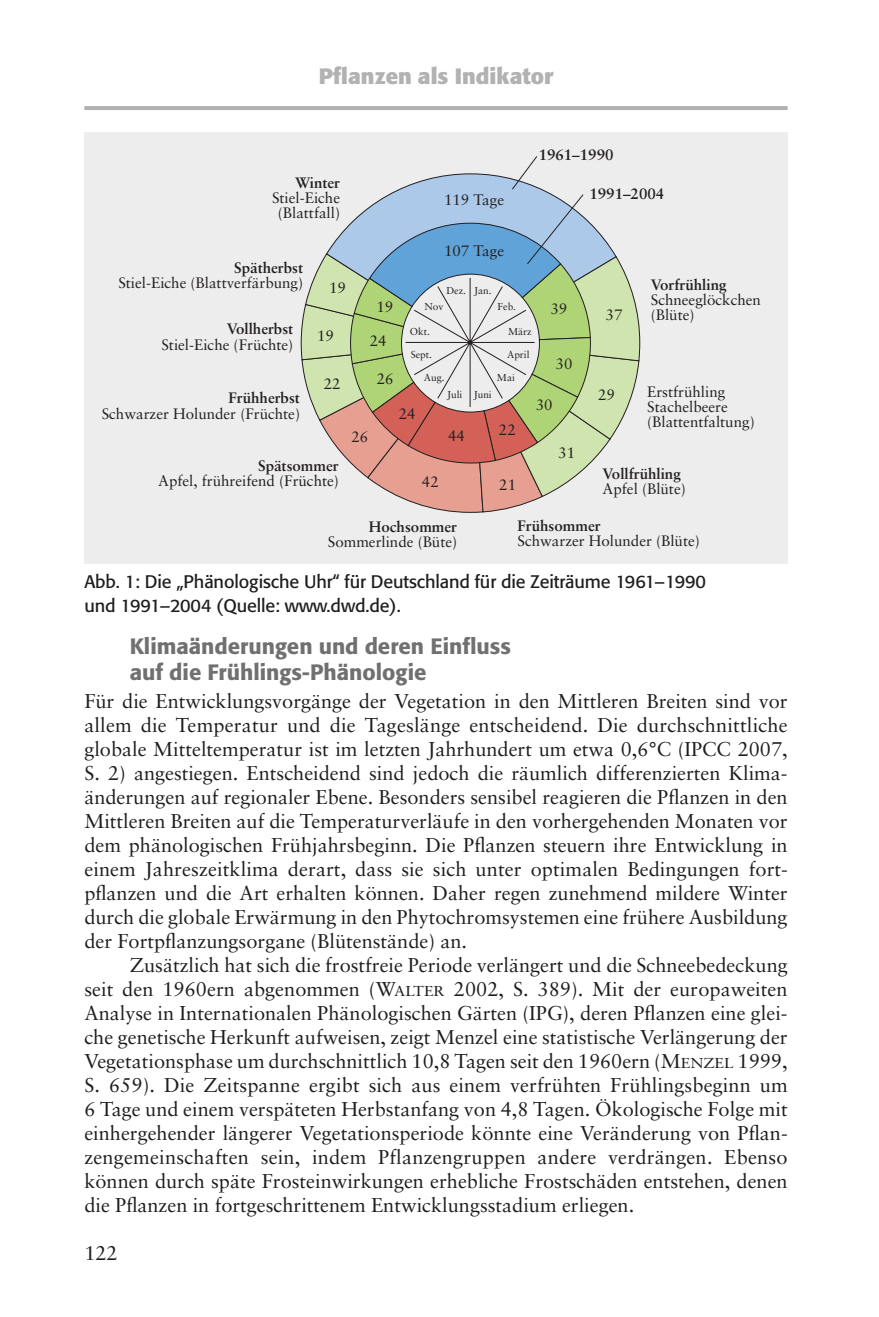
<style>
.page{position:relative;width:879px;height:1317px;background:#fff}
.page>*{position:absolute;margin:0;border:0;box-sizing:border-box;transform-origin:0 0}
.t1{font:500 22px/26px "Formata";color:#707071}
.t2{font:700 22px "Formata";color:#b2b2b2}
.t3{font:20px/24px "Sabon";color:#1d1e1f;text-align:justify}
.t4{font:18px/24px "Formata";letter-spacing:-.005em;color:#1d1e1f}
.t5{font:15.2px/15.2px "Sabon";color:#231f20}
.t6{font:700 15.2px "Sabon";color:#231f20}
.t7{font:10px "Sabon";color:#231f20}
.s1{font-size:14.4px}
</style>
<div class="page">
<svg style="left:84px;top:106px;width:704px;height:458px"></svg>
<p class="t2" style="left:319px;top:66px;width:236px">Pflanzen als Indikator</p>
<p class="t6" style="left:295px;top:176px;width:46px">Winter</p>
<p class="t5" style="left:272px;top:191px;width:70px;text-align:center">Stiel-Eiche (Blattfall)</p>
<p class="t5" style="left:444px;top:194px;width:62px">119 Tage</p>
<p class="t5" style="left:444px;top:244px;width:62px">107 Tage</p>
<p class="t6" style="left:538px;top:148px;width:76px">1961–1990</p>
<p class="t6" style="left:589px;top:187px;width:76px">1991–2004</p>
<p class="t6" style="left:234px;top:262px;width:70px">Spätherbst</p>
<p class="t5" style="left:118px;top:277px;width:186px">Stiel-Eiche (Blattverfärbung)</p>
<p class="t6" style="left:227px;top:323px;width:68px">Vollherbst</p>
<p class="t5" style="left:161px;top:338px;width:133px">Stiel-Eiche (Früchte)</p>
<p class="t6" style="left:228px;top:392px;width:73px">Frühherbst</p>
<p class="t5" style="left:102px;top:407px;width:200px">Schwarzer Holunder (Früchte)</p>
<p class="t6" style="left:258px;top:459px;width:82px">Spätsommer</p>
<p class="t5" style="left:158px;top:474px;width:182px">Apfel, frühreifend (Früchte)</p>
<p class="t5" style="left:329px;top:282px;width:18px">19</p>
<p class="t5" style="left:317px;top:329px;width:18px">19</p>
<p class="t5" style="left:324px;top:377px;width:18px">22</p>
<p class="t7" style="left:446px;top:286px;width:47px">Dez. Jan.</p>
<p class="t5" style="left:376px;top:300px;width:18px">19</p>
<p class="t5" style="left:370px;top:334px;width:18px">24</p>
<p class="t5" style="left:377px;top:372px;width:18px">26</p>
<p class="t7" style="left:424px;top:303px;width:21px">Nov</p>
<p class="t7" style="left:497px;top:303px;width:20px">Feb.</p>
<p class="t7" style="left:410px;top:327px;width:22px">Okt.</p>
<p class="t7" style="left:508px;top:327px;width:25px">März</p>
<p class="t7" style="left:411px;top:350px;width:23px">Sept.</p>
<p class="t7" style="left:507px;top:350px;width:24px">April</p>
<p class="t7" style="left:424px;top:373px;width:22px">Aug.</p>
<p class="t7" style="left:497px;top:373px;width:19px">Mai</p>
<p class="t7" style="left:474px;top:390px;width:19px">Juni</p>
<p class="t5" style="left:550px;top:303px;width:18px">39</p>
<p class="t5" style="left:555px;top:357px;width:18px">30</p>
<p class="t7" style="left:447px;top:390px;width:17px">Juli</p>
<p class="t5" style="left:536px;top:398px;width:18px">30</p>
<p class="t5" style="left:399px;top:407px;width:18px">24</p>
<p class="t5" style="left:499px;top:424px;width:18px">22</p>
<p class="t5" style="left:448px;top:429px;width:18px">44</p>
<p class="t5" style="left:351px;top:430px;width:18px">26</p>
<p class="t5" style="left:558px;top:446px;width:18px">31</p>
<p class="t5" style="left:422px;top:475px;width:18px">42</p>
<p class="t5" style="left:499px;top:478px;width:18px">21</p>
<p class="t5" style="left:605px;top:309px;width:18px">37</p>
<p class="t5" style="left:598px;top:388px;width:18px">29</p>
<p class="t6" style="left:651px;top:278px;width:77px">Vorfrühling</p>
<p class="t5" style="left:651px;top:293px;width:112px">Schneeglöckchen (Blüte)</p>
<p class="t5" style="left:647px;top:385px;width:109px">Erstfrühling<br>Stachelbeere (Blattentfaltung)</p>
<p class="t6" style="left:602px;top:467px;width:80px">Vollfrühling</p>
<p class="t5" style="left:602px;top:482px;width:85px">Apfel (Blüte)</p>
<p class="t6" style="left:517px;top:519px;width:85px">Frühsommer</p>
<p class="t5" style="left:517px;top:535px;width:184px">Schwarzer Holunder (Blüte)</p>
<p class="t6" style="left:369px;top:520px;width:90px">Hochsommer</p>
<p class="t5" style="left:328px;top:535px;width:131px">Sommerlinde (Büte)</p>
<p class="t4" style="left:84px;top:571px;width:623px">Abb. 1: Die „Phänologische Uhr“ für Deutschland für die Zeiträume 1961–1990 und 1991–2004 (Quelle: www.dwd.de).</p>
<p class="t1" style="left:130px;top:635px;width:383px">Klimaänderungen und deren Einfluss auf die Frühlings-Phänologie</p>
<p class="t3" style="left:84px;top:691px;width:705px">Für die Entwicklungsvorgänge der Vegetation in den Mittleren Breiten sind vor allem die Temperatur und die Tageslänge entscheidend. Die durchschnittliche globale Mitteltemperatur ist im letzten Jahrhundert um etwa 0,6°C (IPCC 2007, S. 2) angestiegen. Entscheidend sind jedoch die räumlich differenzierten Klima&shy;änderungen auf regionaler Ebene. Besonders sensibel reagieren die Pflanzen in den Mittleren Breiten auf die Temperaturverläufe in den vorhergehenden Monaten vor dem phänologischen Frühjahrsbeginn. Die Pflanzen steuern ihre Entwicklung in einem Jahreszeitklima derart, dass sie sich unter optimalen Bedingungen fort&shy;pflanzen und die Art erhalten können. Daher regen zunehmend mildere Winter durch die globale Erwärmung in den Phytochromsystemen eine frühere Ausbildung der Fortpflanzungsorgane (Blütenstände) an.</p>
<p class="t3" style="left:84px;top:955px;width:705px;text-indent:45px">Zusätzlich hat sich die frostfreie Periode verlängert und die Schneebedeckung seit den 1960ern abgenommen (W<span class="s1">ALTER</span> 2002, S. 389). Mit der europaweiten Analyse in Internationalen Phänologischen Gärten (IPG), deren Pflanzen eine glei&shy;che genetische Herkunft aufweisen, zeigt Menzel eine statistische Verlängerung der Vegetationsphase um durchschnittlich 10,8 Tagen seit den 1960ern (M<span class="s1">ENZEL</span> 1999, S. 659). Die Zeitspanne ergibt sich aus einem verfrühten Frühlingsbeginn um 6 Tage und einem verspäteten Herbstanfang von 4,8 Tagen. Ökologische Folge mit einhergehender längerer Vegetationsperiode könnte eine Veränderung von Pflan&shy;zengemeinschaften sein, indem Pflanzengruppen andere verdrängen. Ebenso können durch späte Frosteinwirkungen erhebliche Frostschäden entstehen, denen die Pflanzen in fortgeschrittenem Entwicklungsstadium erliegen.</p>
<p class="t3" style="left:84px;top:1243px;width:35px">122</p>
</div>
